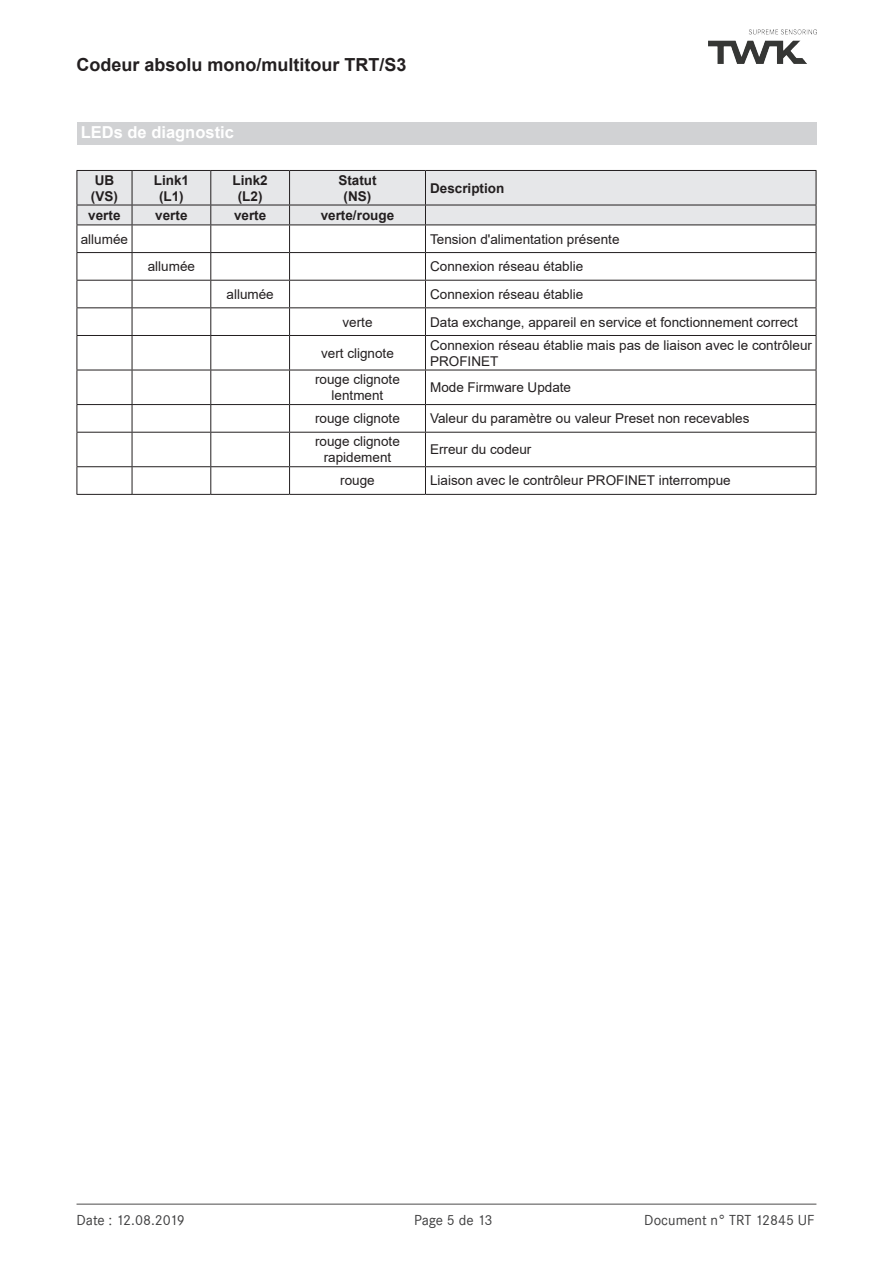
<style>
.page{position:relative;width:893px;height:1263px;background:#fff}
.page>*{position:absolute;margin:0;border:0;box-sizing:border-box;transform-origin:0 0}
.t1{font:700 18px "Arial";color:#231f20}
.t2{font:700 16.5px "Arial";color:#fff}
.t3{font:15px "Corporate S";color:#3e3e3f}
.t4{font:13.5px/16.2px "Arial";color:#231f20;text-align:center}
.t5{font:700 13.5px/16.2px "Arial";color:#231f20;text-align:center}
</style>
<div class="page">
<hr style="left:77px;top:1203px;width:739px;height:2px;background:#888787">
<img style="left:709px;top:30px;width:107px;height:33px">
<div style="left:77px;top:122px;width:739px;height:23px;background:#d1d2d4"></div>
<svg style="left:77px;top:170px;width:740px;height:165px"></svg>
<hr style="left:77px;top:335px;width:55px;height:1px;background:#231f20">
<hr style="left:77px;top:336px;width:1px;height:34px;background:#231f20">
<hr style="left:132px;top:335px;width:79px;height:1px;background:#231f20">
<hr style="left:132px;top:336px;width:1px;height:34px;background:#231f20">
<hr style="left:211px;top:335px;width:79px;height:1px;background:#231f20">
<hr style="left:210px;top:336px;width:1px;height:34px;background:#231f20">
<hr style="left:290px;top:335px;width:135px;height:1px;background:#231f20">
<hr style="left:289px;top:336px;width:1px;height:34px;background:#231f20">
<hr style="left:425px;top:335px;width:391px;height:1px;background:#231f20">
<hr style="left:425px;top:336px;width:1px;height:34px;background:#231f20">
<hr style="left:816px;top:336px;width:1px;height:34px;background:#231f20">
<hr style="left:77px;top:370px;width:55px;height:1px;background:#231f20">
<hr style="left:77px;top:370px;width:1px;height:34px;background:#231f20">
<hr style="left:132px;top:370px;width:79px;height:1px;background:#231f20">
<hr style="left:132px;top:370px;width:1px;height:34px;background:#231f20">
<hr style="left:211px;top:370px;width:79px;height:1px;background:#231f20">
<hr style="left:210px;top:370px;width:1px;height:34px;background:#231f20">
<hr style="left:290px;top:370px;width:135px;height:1px;background:#231f20">
<hr style="left:289px;top:370px;width:1px;height:34px;background:#231f20">
<hr style="left:425px;top:370px;width:391px;height:1px;background:#231f20">
<hr style="left:425px;top:370px;width:1px;height:34px;background:#231f20">
<hr style="left:816px;top:370px;width:1px;height:34px;background:#231f20">
<hr style="left:77px;top:404px;width:55px;height:1px;background:#231f20">
<svg style="left:77px;top:405px;width:1px;height:27px"></svg>
<hr style="left:132px;top:404px;width:79px;height:1px;background:#231f20">
<svg style="left:132px;top:405px;width:1px;height:27px"></svg>
<hr style="left:211px;top:404px;width:79px;height:1px;background:#231f20">
<svg style="left:210px;top:405px;width:1px;height:27px"></svg>
<hr style="left:290px;top:404px;width:135px;height:1px;background:#231f20">
<svg style="left:289px;top:405px;width:1px;height:27px"></svg>
<hr style="left:425px;top:404px;width:391px;height:1px;background:#231f20">
<svg style="left:425px;top:405px;width:1px;height:27px"></svg>
<svg style="left:816px;top:405px;width:1px;height:27px"></svg>
<hr style="left:77px;top:432px;width:55px;height:1px;background:#231f20">
<hr style="left:77px;top:433px;width:1px;height:33px;background:#231f20">
<hr style="left:132px;top:432px;width:79px;height:1px;background:#231f20">
<hr style="left:132px;top:433px;width:1px;height:33px;background:#231f20">
<hr style="left:211px;top:432px;width:79px;height:1px;background:#231f20">
<hr style="left:210px;top:433px;width:1px;height:33px;background:#231f20">
<hr style="left:290px;top:432px;width:135px;height:1px;background:#231f20">
<hr style="left:289px;top:433px;width:1px;height:33px;background:#231f20">
<hr style="left:425px;top:432px;width:391px;height:1px;background:#231f20">
<hr style="left:425px;top:433px;width:1px;height:33px;background:#231f20">
<hr style="left:816px;top:433px;width:1px;height:33px;background:#231f20">
<hr style="left:77px;top:466px;width:55px;height:1px;background:#231f20">
<svg style="left:77px;top:467px;width:1px;height:27px"></svg>
<hr style="left:132px;top:466px;width:79px;height:1px;background:#231f20">
<svg style="left:132px;top:467px;width:1px;height:27px"></svg>
<hr style="left:211px;top:466px;width:79px;height:1px;background:#231f20">
<svg style="left:210px;top:467px;width:1px;height:27px"></svg>
<hr style="left:290px;top:466px;width:135px;height:1px;background:#231f20">
<svg style="left:289px;top:467px;width:1px;height:27px"></svg>
<hr style="left:425px;top:466px;width:391px;height:1px;background:#231f20">
<svg style="left:425px;top:467px;width:1px;height:27px"></svg>
<svg style="left:816px;top:467px;width:1px;height:27px"></svg>
<hr style="left:77px;top:494px;width:55px;height:1px;background:#231f20">
<hr style="left:132px;top:494px;width:79px;height:1px;background:#231f20">
<hr style="left:211px;top:494px;width:79px;height:1px;background:#231f20">
<hr style="left:290px;top:494px;width:135px;height:1px;background:#231f20">
<hr style="left:425px;top:494px;width:391px;height:1px;background:#231f20">
<h1 class="t1" style="left:77px;top:52px;width:332px">Codeur absolu mono/multitour TRT/S3</h1>
<p class="t2" style="left:81px;top:121px;width:155px">LEDs de diagnostic</p>
<p class="t5" style="left:91px;top:172px;width:28px;text-align:left">UB (VS)</p>
<p class="t5" style="left:154px;top:172px;width:37px">Link1 (L1)</p>
<p class="t5" style="left:233px;top:172px;width:37px">Link2 (L2)</p>
<p class="t5" style="left:338px;top:172px;width:40px">Statut (NS)</p>
<p class="t5" style="left:430px;top:180px;width:76px">Description</p>
<p class="t5" style="left:88px;top:207px;width:34px">verte</p>
<p class="t5" style="left:155px;top:207px;width:34px">verte</p>
<p class="t5" style="left:234px;top:207px;width:34px">verte</p>
<p class="t5" style="left:321px;top:207px;width:75px">verte/rouge</p>
<p class="t4" style="left:81px;top:231px;width:49px">allumée</p>
<p class="t4" style="left:430px;top:231px;width:191px">Tension d'alimentation présente</p>
<p class="t4" style="left:148px;top:258px;width:49px">allumée</p>
<p class="t4" style="left:430px;top:258px;width:155px">Connexion réseau établie</p>
<p class="t4" style="left:226px;top:286px;width:49px">allumée</p>
<p class="t4" style="left:430px;top:286px;width:155px">Connexion réseau établie</p>
<p class="t4" style="left:342px;top:314px;width:32px">verte</p>
<p class="t4" style="left:430px;top:314px;width:369px">Data exchange, appareil en service et fonctionnement correct</p>
<p class="t4" style="left:321px;top:345px;width:74px">vert clignote</p>
<p class="t4" style="left:430px;top:337px;width:383px;text-align:left">Connexion réseau établie mais pas de liaison avec le contrôleur<br>PROFINET</p>
<p class="t4" style="left:315px;top:371px;width:86px">rouge clignote lentment</p>
<p class="t4" style="left:430px;top:379px;width:143px">Mode Firmware Update</p>
<p class="t4" style="left:315px;top:410px;width:86px">rouge clignote</p>
<p class="t4" style="left:430px;top:410px;width:321px">Valeur du paramètre ou valeur Preset non recevables</p>
<p class="t4" style="left:315px;top:433px;width:86px">rouge clignote rapidement</p>
<p class="t4" style="left:430px;top:441px;width:103px">Erreur du codeur</p>
<p class="t4" style="left:340px;top:472px;width:36px">rouge</p>
<p class="t4" style="left:430px;top:472px;width:302px">Liaison avec le contrôleur PROFINET interrompue</p>
<p class="t3" style="left:77px;top:1211px;width:110px">Date : 12.08.2019</p>
<p class="t3" style="left:414px;top:1211px;width:80px">Page 5 de 13</p>
<p class="t3" style="left:644px;top:1211px;width:172px">Document n° TRT 12845 UF</p>
</div>
